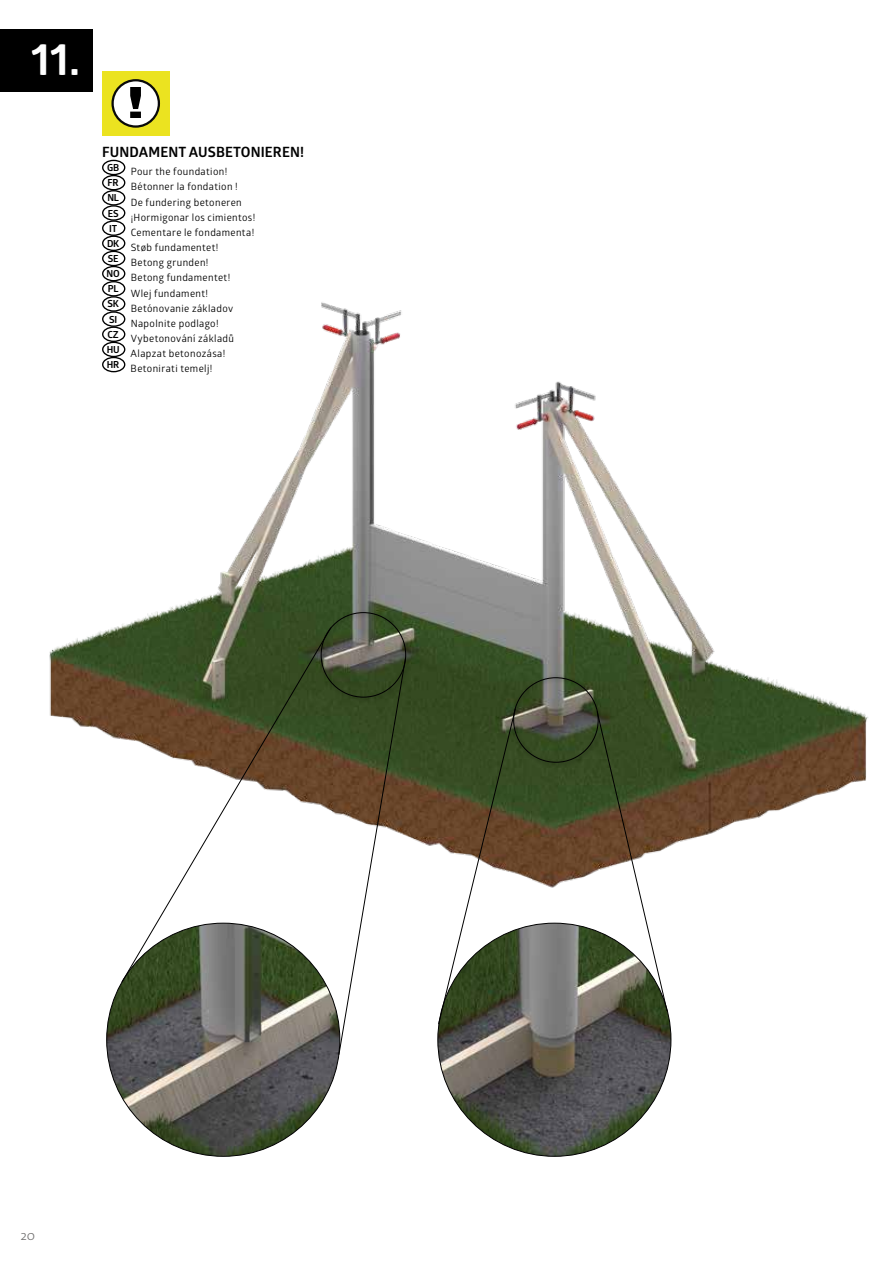
<style>
.page{position:relative;width:893px;height:1263px;background:#fff}
.page>*{position:absolute;margin:0;border:0;box-sizing:border-box;transform-origin:0 0}
.t1{font:700 45px "Glober";color:#fff}
.t2{font:700 14.1px "Glober";letter-spacing:.01em;color:#000}
.t3{font:300 13.5px "The Sans";color:#706f6f}
.t4{font:10.05px/15.1px "Glober";letter-spacing:.035em;color:#000}
.t5{font:700 9.75px "Glober";color:#000}
</style>
<div class="page">
<img style="left:49px;top:251px;width:819px;height:637px">
<img style="left:107px;top:923px;width:233px;height:233px;border-radius:117px">
<img style="left:438px;top:923px;width:233px;height:233px;border-radius:117px">
<div style="left:0;top:29px;width:93px;height:63px;background:#000"></div>
<svg style="left:122px;top:627px;width:209px;height:355px"></svg>
<svg style="left:438px;top:708px;width:78px;height:316px"></svg>
<div style="left:318px;top:609px;width:94px;height:94px;background:#000;opacity:.75"></div>
<div style="left:510px;top:674px;width:94px;height:94px;background:#000;opacity:.75"></div>
<svg style="left:339px;top:658px;width:67px;height:397px"></svg>
<svg style="left:597px;top:711px;width:70px;height:300px"></svg>
<div style="left:102px;top:71px;width:67px;height:65px;background:#ebe320"></div>
<div style="left:113px;top:80px;width:46px;height:47px;background:#fff;border-radius:50%"></div>
<div style="left:111px;top:79px;width:49px;height:49px;border:2px solid #0a0a0a;border-radius:50%"></div>
<svg style="left:130px;top:87px;width:11px;height:31px"></svg>
<div style="left:102px;top:160px;width:23px;height:15px;border:1px solid #000;border-radius:50%"></div>
<div style="left:102px;top:175px;width:23px;height:15px;border:1px solid #000;border-radius:50%"></div>
<svg style="left:103px;top:191px;width:22px;height:14px"></svg>
<div style="left:102px;top:190px;width:23px;height:16px;border:1px solid #000;border-radius:50%"></div>
<div style="left:102px;top:205px;width:23px;height:16px;border:1px solid #000;border-radius:50%"></div>
<div style="left:102px;top:220px;width:23px;height:16px;border:1px solid #000;border-radius:50%"></div>
<div style="left:102px;top:236px;width:23px;height:15px;border:1px solid #000;border-radius:50%"></div>
<div style="left:103px;top:251px;width:22px;height:15px;background:#fff;border-radius:50%"></div>
<div style="left:102px;top:251px;width:23px;height:15px;border:1px solid #000;border-radius:50%"></div>
<div style="left:103px;top:267px;width:22px;height:14px;background:#fff;border-radius:50%"></div>
<div style="left:102px;top:266px;width:23px;height:15px;border:1px solid #000;border-radius:50%"></div>
<svg style="left:103px;top:282px;width:22px;height:14px"></svg>
<div style="left:102px;top:281px;width:23px;height:16px;border:1px solid #000;border-radius:50%"></div>
<svg style="left:103px;top:297px;width:22px;height:14px"></svg>
<div style="left:102px;top:296px;width:23px;height:16px;border:1px solid #000;border-radius:50%"></div>
<svg style="left:103px;top:312px;width:22px;height:14px"></svg>
<div style="left:102px;top:311px;width:23px;height:16px;border:1px solid #000;border-radius:50%"></div>
<div style="left:103px;top:327px;width:22px;height:14px;background:#fff;border-radius:50%"></div>
<div style="left:102px;top:326px;width:23px;height:16px;border:1px solid #000;border-radius:50%"></div>
<div style="left:103px;top:342px;width:22px;height:14px;background:#fff;border-radius:50%"></div>
<div style="left:102px;top:342px;width:23px;height:15px;border:1px solid #000;border-radius:50%"></div>
<div style="left:103px;top:357px;width:22px;height:15px;background:#fff;border-radius:50%"></div>
<div style="left:102px;top:357px;width:23px;height:15px;border:1px solid #000;border-radius:50%"></div>
<h1 class="t1" style="left:31px;top:27px;width:50px">11.</h1>
<h2 class="t2" style="left:102px;top:142px;width:203px">FUNDAMENT AUSBETONIEREN!</h2>
<p class="t4" style="left:107px;top:164px;width:150px"><sup>GB</sup> Pour the foundation!<br><sup>FR</sup> Bétonner la fondation !<br><sup>NL</sup> De fundering betoneren<br><sup>ES</sup> ¡Hormigonar los cimientos!</p>
<p class="t5" style="left:109px;top:221px;width:9px">IT</p>
<p class="t4" style="left:107px;top:224px;width:149px;text-indent:24px">Cementare le fondamenta!<br><sup>DK</sup> Støb fundamentet!<br><sup>SE</sup> Betong grunden!<br><sup>NO</sup> Betong fundamentet!<br><sup>PL</sup> Wlej fundament!<br><sup>SK</sup> Betónovanie základov</p>
<p class="t5" style="left:109px;top:312px;width:10px">SI</p>
<p class="t4" style="left:107px;top:315px;width:129px;text-indent:24px">Napolnite podlago!<br><sup>CZ</sup> Vybetonování základů<br><sup>HU</sup> Alapzat betonozása!<br><sup>HR</sup> Betonirati temelj!</p>
<h3 class="t3" style="left:20px;top:1224px;width:16px">20</h3>
</div>
